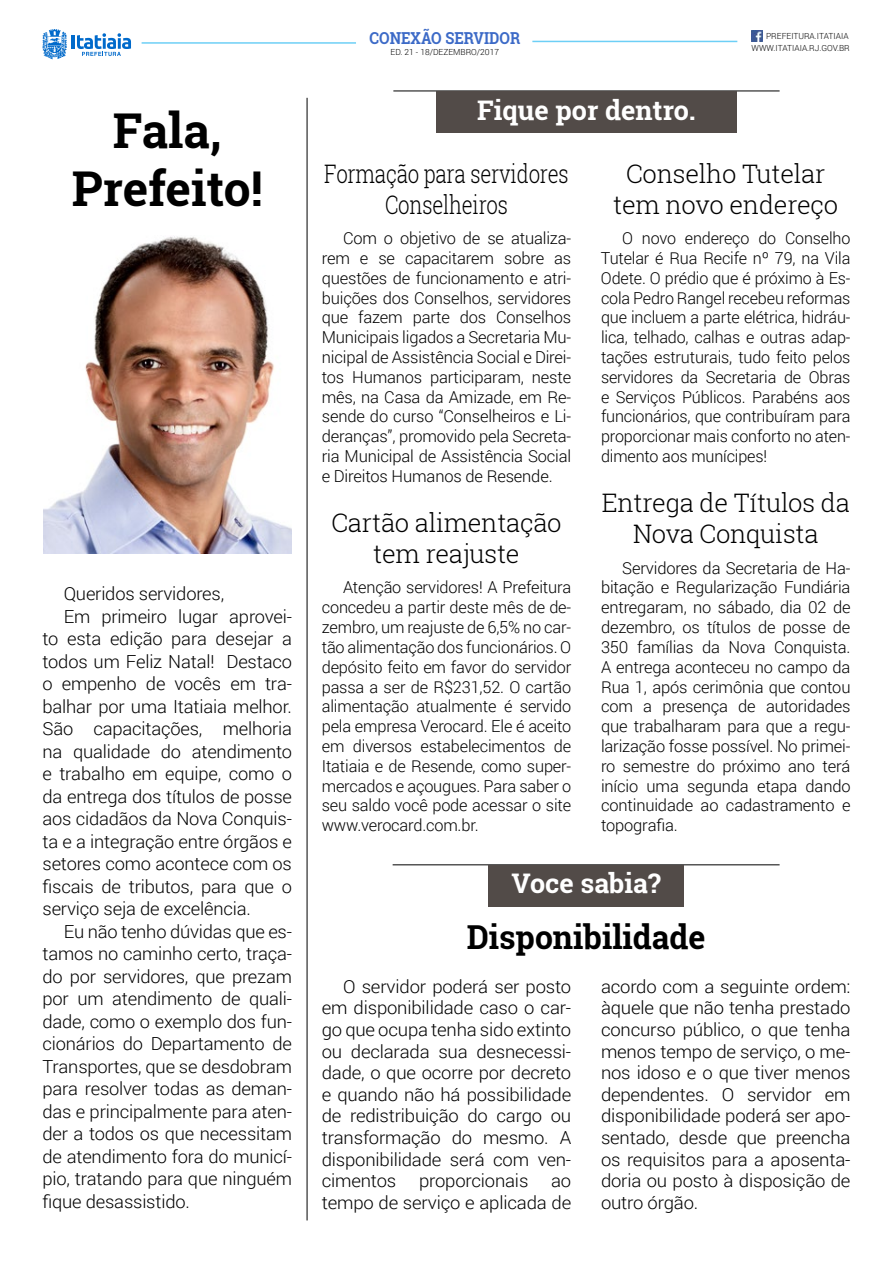
<style>
.page{position:relative;width:893px;height:1263px;background:#fff}
.page>*{position:absolute;margin:0;border:0;box-sizing:border-box;transform-origin:0 0}
.t1{font:700 48px/57.6px "Roboto Slab";color:#000;text-align:center}
.t2{font:700 33px "Roboto Slab";color:#000}
.t3{font:700 27px "Roboto Slab";color:#fff}
.t4{font:300 25.5px/30.6px "Roboto Slab";letter-spacing:-.01em;color:#000;text-align:center}
.t5{font:300 25.5px/30.6px "Roboto Slab";letter-spacing:-.01em;color:#000;text-align:center;scale:.8 1}
.t6{font:300 18px/21.6px "Roboto";letter-spacing:-.01em;color:#000;text-align:justify}
.t7{font:300 16.5px/19.8px "Roboto";letter-spacing:-.01em;color:#000;text-align:justify}
.t8{font:700 16.5px "Roboto Slab";color:#3c6ac7;scale:.9 1}
.t9{font:300 8.4px "Roboto";color:#000}
</style>
<div class="page">
<img style="left:43px;top:236px;width:248px;height:317px">
<hr style="left:307px;top:98px;width:1px;height:1122px;background:#000">
<hr style="left:393px;top:864px;width:387px;height:1px;background:#000">
<div style="left:488px;top:865px;width:196px;height:42px;background:#524b48"></div>
<hr style="left:393px;top:91px;width:387px;height:1px;background:#000">
<div style="left:436px;top:92px;width:301px;height:41px;background:#524b48"></div>
<hr style="left:72px;top:35px;width:3px;height:14px;background:#006acb">
<svg style="left:77px;top:33px;width:54px;height:23px"></svg>
<svg style="left:43px;top:29px;width:24px;height:30px"></svg>
<hr style="left:142px;top:42px;width:214px;height:2px;background:#6dcff6">
<svg style="left:752px;top:31px;width:11px;height:11px"></svg>
<hr style="left:532px;top:41px;width:205px;height:1px;background:#6dcff6">
<h1 class="t1" style="left:72px;top:101px;width:192px">Fala,<br>Prefeito!</h1>
<p class="t6" style="left:64px;top:582px;width:162px">Queridos servidores,</p>
<p class="t6" style="left:64px;top:605px;width:230px">Em primeiro lugar aprovei-</p>
<p class="t6" style="left:43px;top:627px;width:251px">to esta edição para desejar a</p>
<p class="t6" style="left:43px;top:650px;width:251px">todos um Feliz Natal! Destaco</p>
<p class="t6" style="left:43px;top:672px;width:251px">o empenho de vocês em tra-</p>
<p class="t6" style="left:43px;top:695px;width:251px">balhar por uma Itatiaia melhor.</p>
<p class="t6" style="left:43px;top:717px;width:251px">São capacitações, melhoria</p>
<p class="t6" style="left:43px;top:740px;width:251px">na qualidade do atendimento</p>
<p class="t6" style="left:43px;top:762px;width:251px">e trabalho em equipe, como o</p>
<p class="t6" style="left:43px;top:785px;width:251px">da entrega dos títulos de posse</p>
<p class="t6" style="left:43px;top:807px;width:251px">aos cidadãos da Nova Conquis-</p>
<p class="t6" style="left:43px;top:830px;width:251px">ta e a integração entre órgãos e</p>
<p class="t6" style="left:43px;top:852px;width:251px">setores como acontece com os</p>
<p class="t6" style="left:43px;top:875px;width:251px">fiscais de tributos, para que o</p>
<p class="t6" style="left:43px;top:897px;width:210px">serviço seja de excelência.</p>
<p class="t6" style="left:64px;top:920px;width:230px">Eu não tenho dúvidas que es-</p>
<p class="t6" style="left:43px;top:942px;width:251px">tamos no caminho certo, traça-</p>
<p class="t6" style="left:43px;top:965px;width:251px">do por servidores, que prezam</p>
<p class="t6" style="left:43px;top:987px;width:251px">por um atendimento de quali-</p>
<p class="t6" style="left:43px;top:1010px;width:251px">dade, como o exemplo dos fun-</p>
<p class="t6" style="left:43px;top:1032px;width:251px">cionários do Departamento de</p>
<p class="t6" style="left:43px;top:1055px;width:251px">Transportes, que se desdobram</p>
<p class="t6" style="left:43px;top:1077px;width:251px">para resolver todas as deman-</p>
<p class="t6" style="left:43px;top:1100px;width:251px">das e principalmente para aten-</p>
<p class="t6" style="left:43px;top:1122px;width:251px">der a todos os que necessitam</p>
<p class="t6" style="left:43px;top:1145px;width:251px">de atendimento fora do municí-</p>
<p class="t6" style="left:43px;top:1167px;width:251px">pio, tratando para que ninguém</p>
<p class="t6" style="left:43px;top:1190px;width:149px">fique desassistido.</p>
<p class="t8" style="left:370px;top:27px;width:169px">CONEXÃO SERVIDOR</p>
<p class="t9" style="left:391px;top:46px;width:70px">ED. 21 - 18/DeZEmbro</p>
<p class="t9" style="left:477px;top:46px;width:24px">/2017</p>
<h3 class="t3" style="left:477px;top:91px;width:220px">Fique por dentro.</h3>
<p class="t9" style="left:766px;top:30px;width:6px">prefei</p>
<p class="t9" style="left:793px;top:30px;width:12px">tura</p>
<p class="t9" style="left:815px;top:30px;width:24px">.itatiaia</p>
<p class="t9" style="left:751px;top:43px;width:46px">www.i tatiaia</p>
<p class="t9" style="left:807px;top:43px;width:38px">.rj.gov.br</p>
<h3 class="t5" style="left:324px;top:158px;width:307px">Formação para servidores<br>Conselheiros</h3>
<p class="t7" style="left:322px;top:228px;width:251px;text-indent:21px">Com o objetivo de se atualiza&shy;rem e se capacitarem sobre as questões de funcionamento e atri&shy;buições dos Conselhos, servidores que fazem parte dos Conselhos Municipais ligados a Secretaria Mu&shy;nicipal de Assistência Social e Direi&shy;tos Humanos participaram, neste mês, na Casa da Amizade, em Re&shy;sende do curso “Conselheiros e Li&shy;deranças”, promovido pela Secreta&shy;ria Municipal de Assistência Social e Direitos Humanos de Resende.</p>
<h3 class="t4" style="left:331px;top:507px;width:232px">Cartão alimentação tem reajuste</h3>
<p class="t7" style="left:322px;top:577px;width:251px;text-indent:21px">Atenção servidores! A Prefeitura concedeu a partir deste mês de de&shy;zembro, um reajuste de 6,5% no car&shy;tão alimentação dos funcionários. O depósito feito em favor do servidor passa a ser de R$231,52. O cartão alimentação atualmente é servido pela empresa Verocard. Ele é aceito em diversos estabelecimentos de Itatiaia e de Resende, como super&shy;mercados e açougues. Para saber o seu saldo você pode acessar o site www.verocard.com.br.</p>
<h3 class="t4" style="left:613px;top:158px;width:227px">Conselho Tutelar tem novo endereço</h3>
<p class="t7" style="left:601px;top:228px;width:251px;text-indent:21px">O novo endereço do Conselho Tutelar é Rua Recife nº 79, na Vila Odete. O prédio que é próximo à Es&shy;cola Pedro Rangel recebeu reformas que incluem a parte elétrica, hidráu&shy;lica, telhado, calhas e outras adap&shy;tações estruturais, tudo feito pelos servidores da Secretaria de Obras e Serviços Públicos. Parabéns aos funcionários, que contribuíram para proporcionar mais conforto no aten&shy;dimento aos munícipes!</p>
<h3 class="t4" style="left:602px;top:487px;width:250px">Entrega de Títulos da<br>Nova Conquista</h3>
<p class="t7" style="left:601px;top:557px;width:251px;text-indent:21px">Servidores da Secretaria de Ha&shy;bitação e Regularização Fundiária entregaram, no sábado, dia 02 de dezembro, os títulos de posse de 350 famílias da Nova Conquista.<br>A entrega aconteceu no campo da Rua 1, após cerimônia que contou com a presença de autoridades que trabalharam para que a regu&shy;larização fosse possível. No primei&shy;ro semestre do próximo ano terá início uma segunda etapa dando continuidade ao cadastramento e topografia.</p>
<h3 class="t3" style="left:511px;top:865px;width:151px">Voce sabia?</h3>
<h2 class="t2" style="left:467px;top:914px;width:240px">Disponibilidade</h2>
<p class="t6" style="left:322px;top:975px;width:251px;text-indent:21px">O servidor poderá ser posto em disponibilidade caso o car&shy;go que ocupa tenha sido extinto ou declarada sua desnecessi&shy;dade, o que ocorre por decreto e quando não há possibilidade de redistribuição do cargo ou transformação do mesmo. A disponibilidade será com ven&shy;cimentos</p>
<p class="t6" style="left:419px;top:1169px;width:111px">proporcionais</p>
<p class="t6" style="left:322px;top:1169px;width:251px;text-align:right">ao<br>tempo de serviço e aplicada de</p>
<p class="t6" style="left:601px;top:975px;width:251px">acordo com a seguinte ordem: àquele que não tenha prestado concurso público, o que tenha menos tempo de serviço, o me&shy;nos idoso e o que tiver menos dependentes. O servidor em disponibilidade poderá ser apo&shy;sentado, desde que preencha os requisitos para a aposenta&shy;doria ou posto à disposição de outro órgão.</p>
</div>
